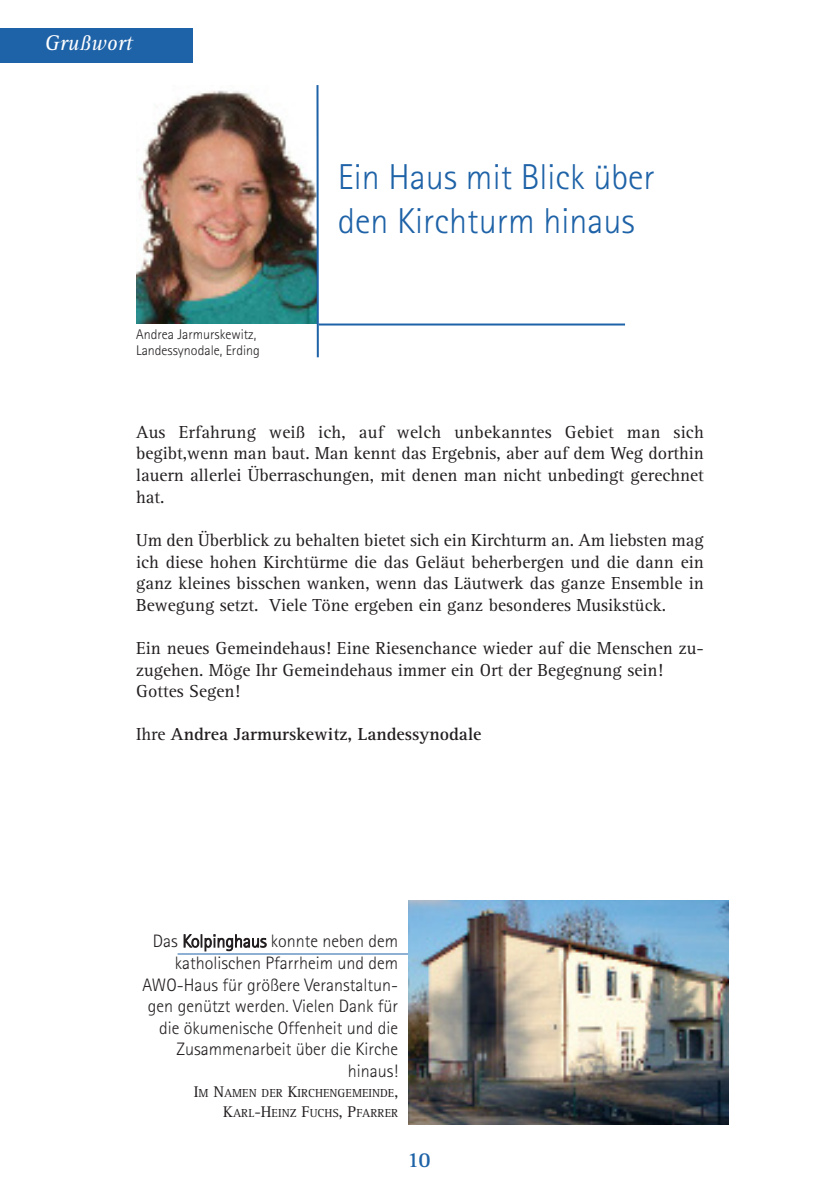
<style>
.page{position:relative;width:840px;height:1191px;background:#fff}
.page>*{position:absolute;margin:0;border:0;box-sizing:border-box;transform-origin:0 0}
.t1{font:300 36px/43.2px "Rotis Sans Serif Std";color:#1e62a7}
.t2{font:italic 22px "Rotis Serif Std";color:#fff}
.t3{font:700 22px "Rotis Serif Std";color:#1e62a7}
.t4{font:18px/21.6px "Rotis Serif Std";color:#231f20;text-align:justify}
.t5{font:300 18px/21.6px "Rotis Sans Serif Std";color:#231f20;text-align:right}
.t6{font:700 18px "Rotis Serif Std";color:#231f20}
.t7{font:300 14px/16.8px "Rotis Sans Serif Std";color:#231f20}
.t8{font:12px/19.2px "Rotis Serif Std";color:#231f20;text-align:right}
.s1{font-weight:400}
.s2{font-size:16px}
</style>
<div class="page">
<div style="left:0;top:28px;width:193px;height:34px;background:#1e62a7"></div>
<img style="left:136px;top:90px;width:180px;height:233px">
<hr style="left:316px;top:85px;width:2px;height:272px;background:#1e62a7">
<hr style="left:177px;top:953px;width:255px;height:1px;background:#1e62a7">
<img style="left:408px;top:900px;width:320px;height:224px">
<hr style="left:318px;top:323px;width:306px;height:2px;background:#1e62a7">
<p class="t2" style="left:44px;top:35px;width:89px">Grußwort</p>
<p class="t7" style="left:136px;top:327px;width:125px">Andrea Jarmurskewitz,<br>Landessynodale, Erding</p>
<h1 class="t1" style="left:337px;top:159px;width:318px">Ein Haus mit Blick über den Kirchturm hinaus</h1>
<p class="t4" style="left:136px;top:423px;width:568px">Aus Erfahrung weiß ich, auf welch unbekanntes Gebiet man sich begibt,wenn man baut. Man kennt das Ergebnis, aber auf dem Weg dorthin lauern allerlei Überraschungen, mit denen man nicht unbedingt gerechnet hat.</p>
<p class="t4" style="left:136px;top:531px;width:568px">Um den Überblick zu behalten bietet sich ein Kirchturm an. Am liebsten mag ich diese hohen Kirchtürme die das Geläut beherbergen und die dann ein ganz kleines bisschen wanken, wenn das Läutwerk das ganze Ensemble in Bewegung setzt. Viele Töne ergeben ein ganz besonderes Musikstück.</p>
<p class="t4" style="left:136px;top:639px;width:568px;text-align:left">Ein neues Gemeindehaus! Eine Riesenchance wieder auf die Menschen zu&shy;zugehen. Möge Ihr Gemeindehaus immer ein Ort der Begegnung sein!<br>Gottes Segen!</p>
<p class="t6" style="left:136px;top:728px;width:346px"><span class="s1">Ihre</span> Andrea Jarmurskewitz, Landessynodale</p>
<p class="t5" style="left:142px;top:932px;width:257px">Das Kolpinghaus konnte neben dem katholischen Pfarrheim und dem<br>AWO-Haus für größere Veranstaltun&shy;gen genützt werden. Vielen Dank für die ökumenische Offenheit und die<br>Zusammenarbeit über die Kirche hinaus!</p>
<p class="t8" style="left:194px;top:1085px;width:206px"><span class="s2">I</span>M <span class="s2">N</span>AMEN DER <span class="s2">K</span>IRCHENGEMEINDE<span class="s2">,<br>K</span>ARL<span class="s2">-H</span>EINZ <span class="s2">F</span>UCHS<span class="s2">, P</span>FARRER</p>
<p class="t3" style="left:407px;top:1152px;width:25px">10</p>
</div>
